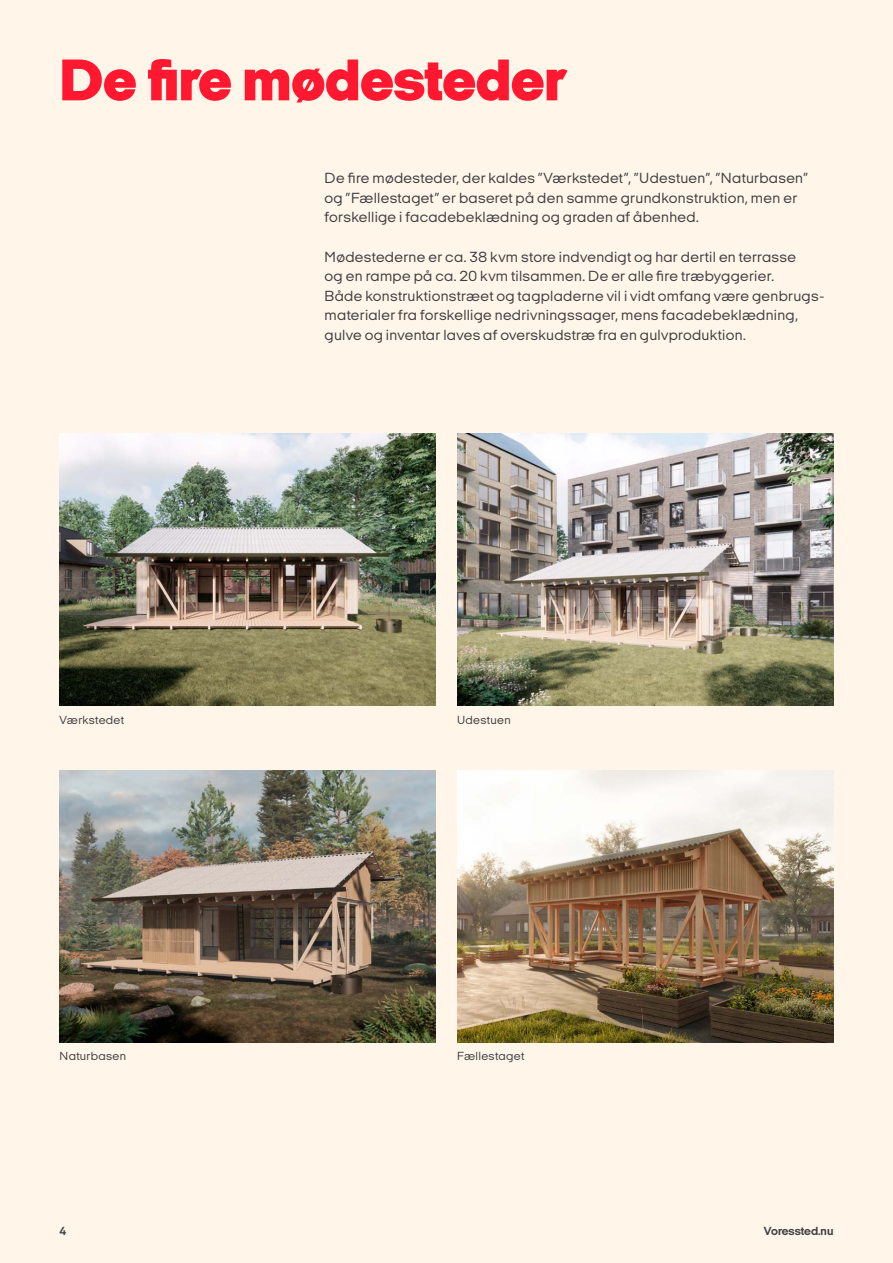
<style>
.page{position:relative;width:893px;height:1263px;background:#fff5e9}
.page>*{position:absolute;margin:0;border:0;box-sizing:border-box;transform-origin:0 0}
.t1{font:900 60px "Italian Plate No Two Exp";color:#ff182f}
.t2{font:15px/19.5px "Italian Plate No Two Exp";letter-spacing:.02em;color:#3e3d40}
.t3{font:12px "Italian Plate No Two Exp";letter-spacing:.025em;color:#3e3d40}
.t4{font:700 12px "Italian Plate No Two Exp";color:#3e3d40}
</style>
<div class="page">
<img style="left:60px;top:434px;width:376px;height:272px">
<img style="left:60px;top:770px;width:376px;height:272px">
<img style="left:457px;top:434px;width:376px;height:272px">
<img style="left:457px;top:770px;width:376px;height:272px">
<h1 class="t1" style="left:60px;top:48px;width:508px">De fire mødesteder</h1>
<p class="t3" style="left:60px;top:713px;width:66px">Værkstedet</p>
<p class="t3" style="left:60px;top:1050px;width:68px">Naturbasen</p>
<p class="t2" style="left:325px;top:169px;width:485px">De fire mødesteder, der kaldes ”Værkstedet”, ”Udestuen”, ”Naturbasen” og ”Fællestaget” er baseret på den samme grundkonstruktion, men er forskellige i facadebeklædning og graden af åbenhed.</p>
<p class="t2" style="left:325px;top:247px;width:501px">Mødestederne er ca. 38 kvm store indvendigt og har dertil en terrasse<br>og en rampe på ca. 20 kvm tilsammen. De er alle fire træbyggerier.<br>Både konstruktionstræet og tagpladerne vil i vidt omfang være genbrugs&shy;materialer fra forskellige nedrivningssager, mens facadebeklædning, gulve og inventar laves af overskudstræ fra en gulvproduktion.</p>
<p class="t3" style="left:457px;top:713px;width:55px">Udestuen</p>
<p class="t3" style="left:457px;top:1050px;width:69px">Fællestaget</p>
<p class="t4" style="left:60px;top:1224px;width:8px">4</p>
<p class="t4" style="left:764px;top:1224px;width:71px">Voressted.nu</p>
</div>
